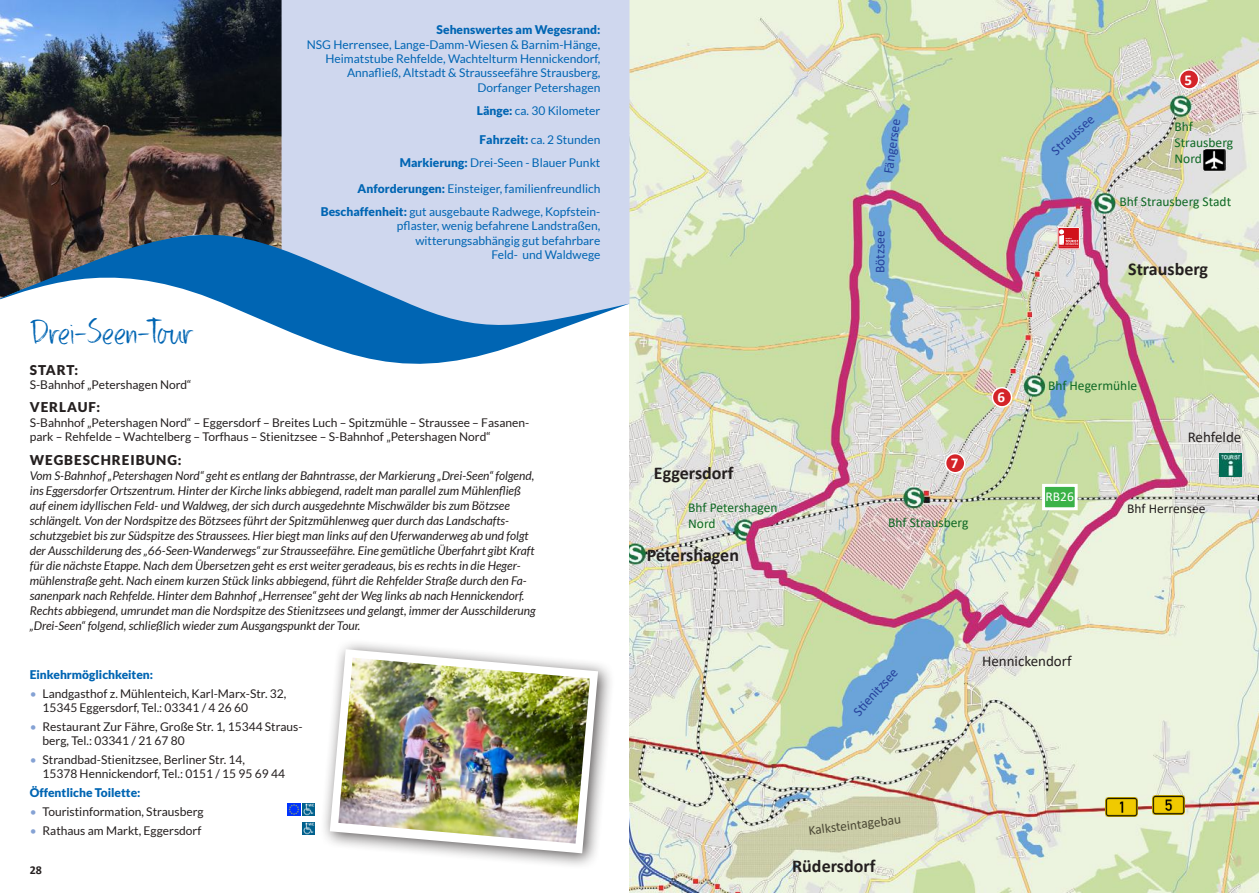
<style>
.page{position:relative;width:1259px;height:893px;background:#fff}
.page>*{position:absolute;margin:0;border:0;box-sizing:border-box;transform-origin:0 0}
.t1{font:39px "DK Konditorei";color:#0065b3}
.t2{font:700 18px "Calibri";color:#241f1f}
.t3{font:15px "Calibri";color:#241f1f}
.t4{font:700 15px "Calibri";color:#fff}
.t5{font:13.5px/16.2px "Calibri";color:#0f6925}
.t6{font:13.5px "Calibri";color:#25419c}
.t7{font:900 13.5px "Lato";letter-spacing:.07em;color:#241f1f}
.t8{font:13.5px "Calibri";color:#4b4834}
.t9{font:13.5px "Calibri";color:#241f1f}
.t10{font:13.5px "Calibri";color:#fff}
.t11{font:italic 12px/15px "Lato";color:#241f1f}
.t12{font:12px/14.4px "Lato";color:#241f1f}
.t13{font:12px/14.4px "Lato";color:#0065b3;text-align:right}
.t14{font:900 12px "Lato";color:#0065b3}
.t15{font:700 12px "Calibri";color:#241f1f}
.s1{font-weight:900}
.s2{color:#85a2d4}
</style>
<div class="page">
<img style="left:629px;top:0;width:630px;height:893px">
<img style="left:1204px;top:150px;width:20px;height:20px">
<div style="left:1042px;top:484px;width:35px;height:26px;background:#3ab247;border:3px solid #fff"></div>
<img style="left:1105px;top:797px;width:32px;height:20px">
<img style="left:1152px;top:795px;width:32px;height:20px">
<svg style="left:1179px;top:70px;width:19px;height:19px"></svg>
<div style="left:1178px;top:69px;width:21px;height:21px;border:2px solid #fff;border-radius:50%"></div>
<div style="left:1184px;top:73px;width:9px;height:13px;background:#d42429"></div>
<svg style="left:992px;top:388px;width:19px;height:19px"></svg>
<div style="left:991px;top:387px;width:21px;height:21px;border:2px solid #fff;border-radius:50%"></div>
<div style="left:997px;top:391px;width:9px;height:13px;background:#d42429"></div>
<div style="left:945px;top:454px;width:19px;height:19px;background:#d42429;border-radius:50%"></div>
<div style="left:945px;top:453px;width:20px;height:20px;border:2px solid #fff;border-radius:50%"></div>
<div style="left:950px;top:457px;width:9px;height:13px;background:#d42429"></div>
<img style="left:1219px;top:453px;width:22px;height:24px">
<svg style="left:1057px;top:227px;width:22px;height:22px"></svg>
<div style="left:1058px;top:227px;width:21px;height:22px;border:1px solid #fff"></div>
<svg style="left:1059px;top:229px;width:19px;height:18px"></svg>
<div style="left:281px;top:0;width:348px;height:209px;background:#cfd7ee"></div>
<img style="left:0;top:0;width:281px;height:209px">
<svg style="left:288px;top:803px;width:27px;height:13px"></svg>
<svg style="left:302px;top:822px;width:13px;height:13px"></svg>
<svg style="left:0;top:209px;width:629px;height:155px"></svg>
<div style="left:319px;top:639px;width:296px;height:231px;background:#241f1f;opacity:.75"></div>
<svg style="left:330px;top:649px;width:268px;height:204px"></svg>
<img style="left:338px;top:658px;width:252px;height:186px">
<h1 class="t1" style="left:30px;top:312px;width:166px">Drei-Seen-Tour</h1>
<p class="t14" style="left:437px;top:23px;width:165px">Sehenswertes am Wegesrand:</p>
<p class="t13" style="left:307px;top:37px;width:295px">NSG Herrensee, Lange-Damm-Wiesen &amp; Barnim-Hänge, Heimatstube Rehfelde, Wachtelturm Hennickendorf, Annafließ, Altstadt &amp; Strausseefähre Strausberg, Dorfanger Petershagen</p>
<p class="t13" style="left:477px;top:103px;width:125px"><span class="s1">Länge:</span> ca. 30 Kilometer</p>
<p class="t13" style="left:400px;top:128px;width:202px;line-height:23.4px"><span class="s1">Fahrzeit:</span> ca. 2 Stunden<br><span class="s1">Markierung:</span> Drei-Seen - Blauer Punkt</p>
<p class="t13" style="left:321px;top:176px;width:281px;line-height:23.4px"><span class="s1">Anforderungen:</span> Einsteiger, familienfreundlich<br><span class="s1">Beschaffenheit:</span> gut ausgebaute Radwege, Kopfstein-</p>
<p class="t13" style="left:397px;top:219px;width:205px">pflaster, wenig befahrene Landstraßen, witterungsabhängig gut befahrbare<br>Feld- und Waldwege</p>
<p class="t7" style="left:30px;top:362px;width:50px">START:</p>
<p class="t12" style="left:30px;top:377px;width:163px">S-Bahnhof „Petershagen Nord“</p>
<p class="t7" style="left:30px;top:400px;width:72px">VERLAUF:</p>
<p class="t12" style="left:30px;top:415px;width:501px">S-Bahnhof „Petershagen Nord“ – Eggersdorf – Breites Luch – Spitzmühle – Straussee – Fasanen&shy;park – Rehfelde – Wachtelberg – Torfhaus – Stienitzsee – S-Bahnhof „Petershagen Nord“</p>
<p class="t7" style="left:30px;top:452px;width:153px">WEGBESCHREIBUNG:</p>
<p class="t11" style="left:30px;top:468px;width:507px">Vom S-Bahnhof „Petershagen Nord“ geht es entlang der Bahntrasse, der Markierung „Drei-Seen“ folgend, ins Eggersdorfer Ortszentrum. Hinter der Kirche links abbiegend, radelt man parallel zum Mühlenfließ auf einem idyllischen Feld- und Waldweg, der sich durch ausgedehnte Mischwälder bis zum Bötzsee schlängelt. Von der Nordspitze des Bötzsees führt der Spitzmühlenweg quer durch das Landschafts&shy;schutzgebiet bis zur Südspitze des Straussees. Hier biegt man links auf den Uferwanderweg ab und folgt der Ausschilderung des „66-Seen-Wanderwegs“ zur Strausseefähre. Eine gemütliche Überfahrt gibt Kraft für die nächste Etappe. Nach dem Übersetzen geht es erst weiter geradeaus, bis es rechts in die Heger&shy;mühlenstraße geht. Nach einem kurzen Stück links abbiegend, führt die Rehfelder Straße durch den Fa&shy;sanenpark nach Rehfelde. Hinter dem Bahnhof „Herrensee“ geht der Weg links ab nach Hennickendorf.<br>Rechts abbiegend, umrundet man die Nordspitze des Stienitzsees und gelangt, immer der Ausschilderung „Drei-Seen“ folgend, schließlich wieder zum Ausgangspunkt der Tour.</p>
<p class="t14" style="left:30px;top:668px;width:125px">Einkehrmöglichkeiten:</p>
<p class="t12" style="left:43px;top:686px;width:245px;text-indent:-13px"><span class="s2">•</span> Landgasthof z. Mühlenteich, Karl-Marx-Str. 32,<br>15345 Eggersdorf, Tel.: 03341 / 4 26 60</p>
<p class="t12" style="left:43px;top:719px;width:261px;text-indent:-13px"><span class="s2">•</span> Restaurant Zur Fähre, Große Str. 1, 15344 Straus&shy;berg, Tel.: 03341 / 21 67 80</p>
<p class="t12" style="left:43px;top:752px;width:244px;text-indent:-13px"><span class="s2">•</span> Strandbad-Stienitzsee, Berliner Str. 14,<br>15378 Hennickendorf, Tel.: 0151 / 15 95 69 44</p>
<p class="t14" style="left:30px;top:785px;width:112px">Öffentliche Toilette:</p>
<p class="t12" style="left:30px;top:804px;width:175px"><span class="s2">•</span> Touristinformation, Strausberg</p>
<p class="t12" style="left:30px;top:823px;width:173px"><span class="s2">•</span> Rathaus am Markt, Eggersdorf</p>
<p class="t15" style="left:30px;top:862px;width:14px">28</p>
<p class="t6" style="left:879px;top:172px;width:57px;rotate:-82deg">Fängersee</p>
<p class="t6" style="left:870px;top:273px;width:44px;rotate:-90deg">Bötzsee</p>
<p class="t4" style="left:1184px;top:70px;width:9px">5</p>
<p class="t6" style="left:1047px;top:145px;width:54px;rotate:-42deg">Straussee</p>
<p class="t5" style="left:1174px;top:118px;width:60px">Bhf<br>Strausberg<br>Nord</p>
<p class="t5" style="left:1119px;top:193px;width:113px">Bhf Strausberg Stadt</p>
<h2 class="t2" style="left:1128px;top:258px;width:81px">Strausberg</h2>
<h2 class="t2" style="left:654px;top:462px;width:81px">Eggersdorf</h2>
<p class="t5" style="left:688px;top:499px;width:91px">Bhf Petershagen<br>Nord</p>
<h2 class="t2" style="left:646px;top:543px;width:94px">Petershagen</h2>
<p class="t4" style="left:950px;top:454px;width:9px">7</p>
<p class="t5" style="left:888px;top:514px;width:82px">Bhf Strausberg</p>
<p class="t4" style="left:997px;top:388px;width:9px">6</p>
<p class="t5" style="left:1048px;top:377px;width:91px">Bhf Hegermühle</p>
<p class="t10" style="left:1045px;top:487px;width:30px">RB26</p>
<p class="t3" style="left:1187px;top:426px;width:55px">Rehfelde</p>
<p class="t9" style="left:1127px;top:499px;width:80px">Bhf Herrensee</p>
<p class="t6" style="left:849px;top:707px;width:61px;rotate:-48deg">Sti enitzsee</p>
<p class="t3" style="left:982px;top:651px;width:91px">Hennickendorf</p>
<p class="t8" style="left:807px;top:821px;width:95px;rotate:-7deg">Kalksteintagebau</p>
<h2 class="t2" style="left:792px;top:855px;width:85px">Rüdersdorf</h2>
</div>
